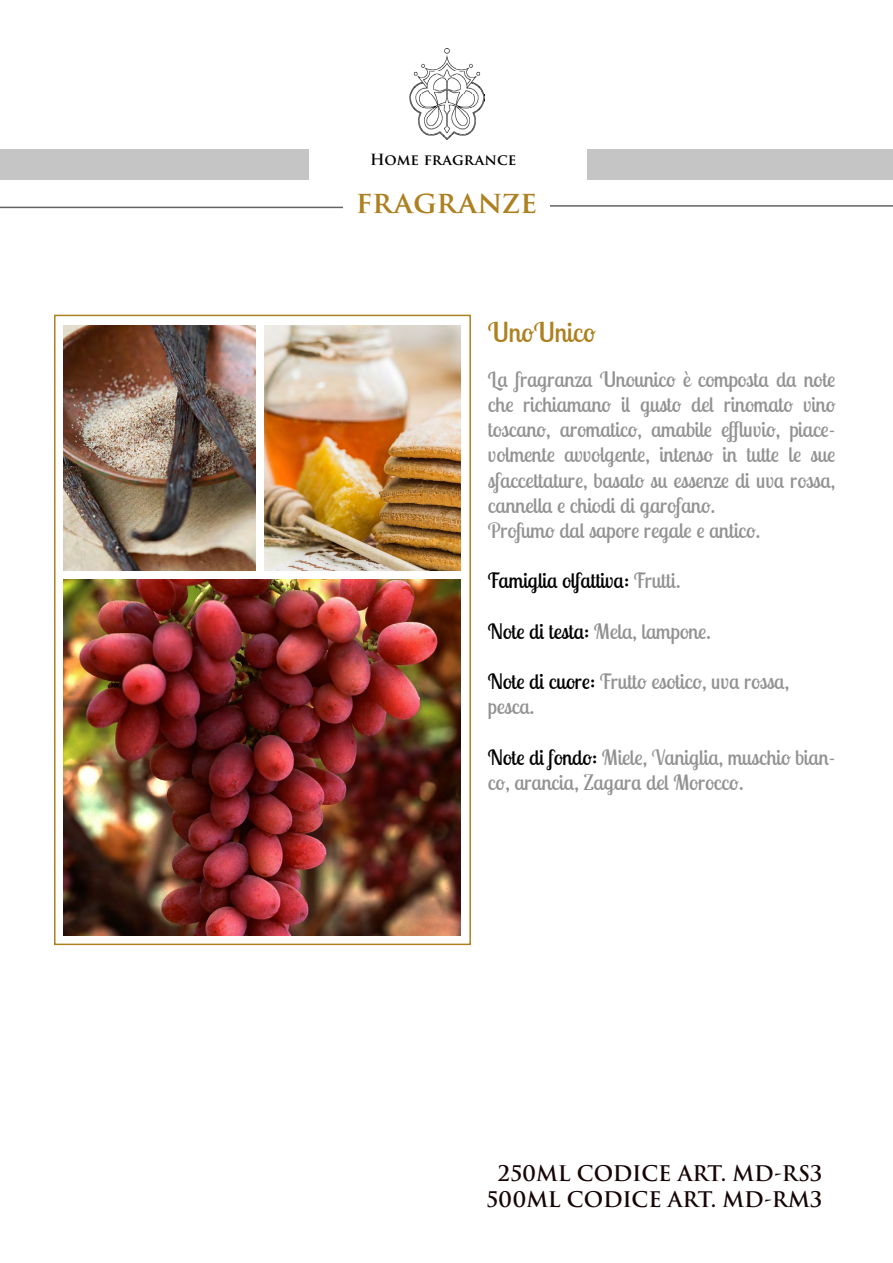
<style>
.page{position:relative;width:893px;height:1263px;background:#fff}
.page>*{position:absolute;margin:0;border:0;box-sizing:border-box;transform-origin:0 0}
.t1{font:600 30px "Trajan Pro 3";letter-spacing:-.005em;color:#ad8020}
.t2{font:27px "Lobster Two";color:#ad8020}
.t3{font:21px/25.2px "Lobster Two";color:#929292}
.t4{font:600 21px/25.2px "Trajan Pro 3";letter-spacing:-.005em;color:#160506;text-align:center}
.t5{font:21px "Lobster Two";color:#000}
.t6{font:600 15px "Trajan Pro 3";letter-spacing:-.005em;color:#000}
.s1{color:#929292}
.s2{color:#000}
</style>
<div class="page">
<div style="left:54px;top:315px;width:417px;height:630px;border:2px solid #ad8020"></div>
<img style="left:265px;top:325px;width:195px;height:245px">
<img style="left:63px;top:579px;width:397px;height:356px">
<img style="left:63px;top:325px;width:193px;height:245px">
<hr style="left:0;top:207px;width:343px;height:1px;background:#646363">
<div style="left:587px;top:149px;width:306px;height:31px;background:#c5c5c5"></div>
<div style="left:0;top:149px;width:308px;height:31px;background:#c5c5c5"></div>
<img style="left:410px;top:49px;width:75px;height:90px">
<hr style="left:550px;top:205px;width:343px;height:2px;background:#646363">
<p class="t6" style="left:370px;top:149px;width:147px">Home fragrance</p>
<h1 class="t1" style="left:356px;top:181px;width:183px">fragranze</h1>
<p class="t2" style="left:488px;top:315px;width:108px">UnoUnico</p>
<p class="t3" style="left:488px;top:366px;width:349px">La fragranza Unounico è composta da note che richiamano il gusto del rinomato vino toscano, aromatico, amabile effluvio, piace&shy;volmente avvolgente, intenso in tutte le sue sfaccettature, basato su essenze di uva rossa, cannella e chiodi di garofano.<br>Profumo dal sapore regale e antico.</p>
<p class="t5" style="left:488px;top:567px;width:194px">Famiglia olfattiva: <span class="s1">Frutti.</span></p>
<p class="t3" style="left:488px;top:618px;width:224px"><span class="s2">Note di testa:</span> Mela, lampone.</p>
<p class="t3" style="left:488px;top:669px;width:303px"><span class="s2">Note di cuore:</span> Frutto esotico, uva rossa, pesca.</p>
<p class="t3" style="left:488px;top:744px;width:349px"><span class="s2">Note di fondo:</span> Miele, Vaniglia, muschio bian&shy;co, arancia, Zagara del Morocco.</p>
<p class="t4" style="left:486px;top:1162px;width:338px">250ML CODICE ART. MD-RS3<br>500ML CODICE ART. MD-RM3</p>
</div>
